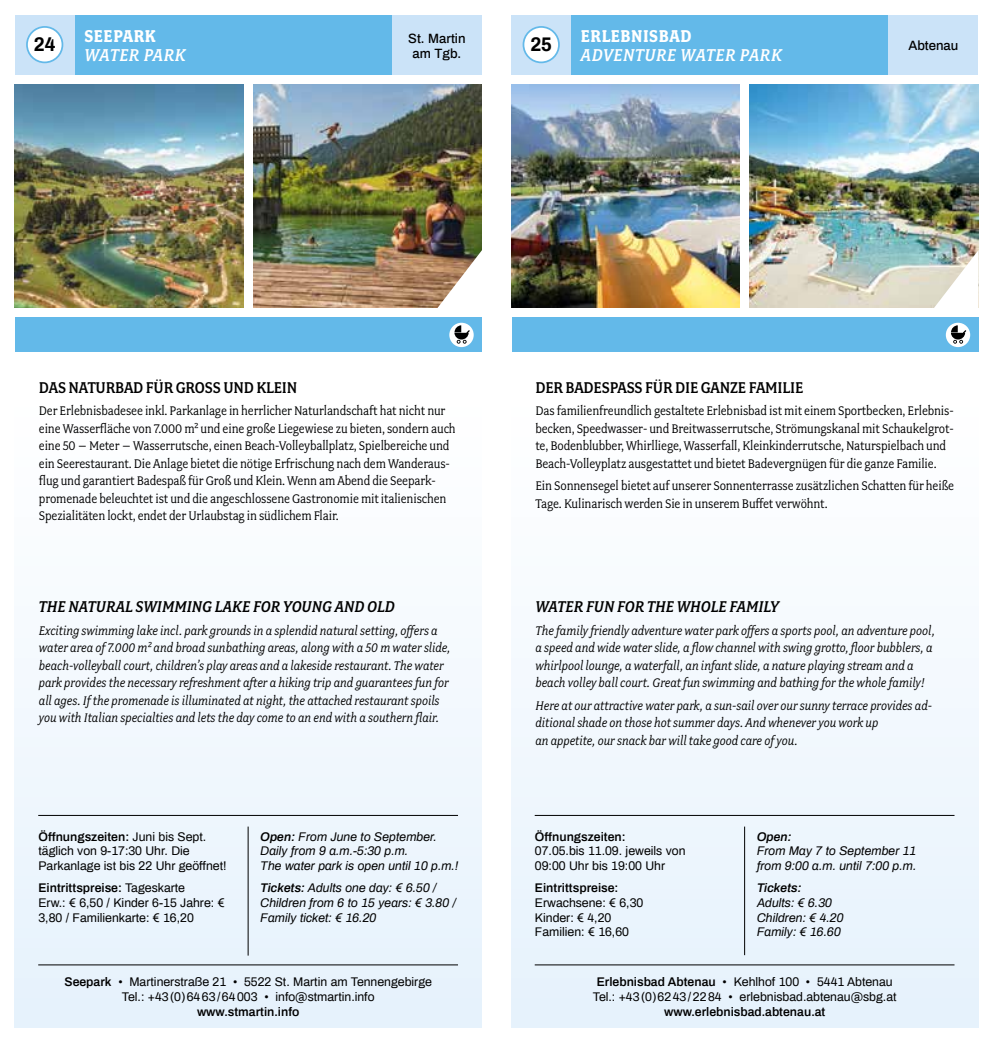
<style>
.page{position:relative;width:993px;height:1042px;background:#fff}
.page>*{position:absolute;margin:0;border:0;box-sizing:border-box;transform-origin:0 0}
.t1{font:italic 19.25px "Fairplex Narrow OT Med";letter-spacing:.03em;color:#fff}
.t2{font:700 19.25px "Fairplex Narrow OT";letter-spacing:.03em;color:#fff}
.t3{font:700 19.25px "Archivo";color:#000}
.t4{font:italic 17.5px "Fairplex Narrow OT Med";color:#000}
.t5{font:500 17.5px "Fairplex Narrow OT";letter-spacing:-.01em;color:#000}
.t6{font:14px/17.5px "Fairplex Narrow OT";letter-spacing:-.01em;color:#000}
.t7{font:italic 14px/17.5px "Fairplex Narrow OT";color:#000}
.t8{font:500 13.12px/15.8px "Archivo";color:#000;text-align:center}
.t9{font:12.25px/14.7px "Archivo";color:#000}
.t10{font:italic 12.25px/14.7px "Archivo";color:#000}
.t11{font:600 12.25px "Archivo";color:#000}
.t12{font:italic 600 12.25px "Archivo";color:#000}
.s1{font-weight:600}
</style>
<div class="page">
<div style="left:511px;top:394px;width:466px;height:633px;background:#f2f8fe"></div>
<div style="left:15px;top:394px;width:466px;height:633px;background:#f2f8fe"></div>
<div style="left:511px;top:317px;width:467px;height:35px;background:#63b9e9"></div>
<div style="left:15px;top:317px;width:467px;height:35px;background:#63b9e9"></div>
<div style="left:571px;top:15px;width:317px;height:59px;background:#63b9e9"></div>
<div style="left:74px;top:15px;width:318px;height:59px;background:#63b9e9"></div>
<div style="left:511px;top:15px;width:60px;height:59px;background:#cbe3f8"></div>
<div style="left:15px;top:15px;width:59px;height:59px;background:#cbe3f8"></div>
<div style="left:888px;top:15px;width:89px;height:59px;background:#cbe3f8"></div>
<div style="left:392px;top:15px;width:89px;height:59px;background:#cbe3f8"></div>
<img style="left:511px;top:84px;width:228px;height:224px">
<img style="left:15px;top:84px;width:228px;height:224px">
<img style="left:749px;top:84px;width:228px;height:224px">
<img style="left:253px;top:84px;width:228px;height:224px">
<div style="left:523px;top:27px;width:35px;height:35px;background:#fff;border-radius:50%"></div>
<div style="left:522px;top:26px;width:37px;height:37px;border:2px solid #63b9e9;border-radius:50%"></div>
<div style="left:27px;top:27px;width:35px;height:35px;background:#fff;border-radius:50%"></div>
<div style="left:26px;top:26px;width:37px;height:37px;border:2px solid #63b9e9;border-radius:50%"></div>
<svg style="left:933px;top:250px;width:45px;height:58px"></svg>
<svg style="left:437px;top:250px;width:45px;height:58px"></svg>
<hr style="left:534px;top:964px;width:420px;height:1px;background:#000">
<hr style="left:38px;top:964px;width:420px;height:1px;background:#000">
<hr style="left:534px;top:815px;width:420px;height:1px;background:#000">
<hr style="left:38px;top:815px;width:420px;height:1px;background:#000">
<hr style="left:744px;top:826px;width:1px;height:129px;background:#000">
<hr style="left:247px;top:826px;width:1px;height:129px;background:#000">
<svg style="left:945px;top:323px;width:24px;height:24px"></svg>
<svg style="left:950px;top:325px;width:15px;height:19px"></svg>
<div style="left:449px;top:323px;width:24px;height:24px;background:#fff;border-radius:50%"></div>
<svg style="left:454px;top:325px;width:15px;height:19px"></svg>
<h1 class="t2" style="left:84px;top:25px;width:73px">SEEPARK</h1>
<h1 class="t1" style="left:84px;top:44px;width:103px">WATER PARK</h1>
<p class="t8" style="left:408px;top:30px;width:59px">St. Martin am Tgb.</p>
<h1 class="t3" style="left:34px;top:31px;width:23px">24</h1>
<h1 class="t3" style="left:530px;top:31px;width:23px">25</h1>
<h1 class="t2" style="left:580px;top:25px;width:112px">ERLEBNISBAD</h1>
<h1 class="t1" style="left:580px;top:44px;width:202px">ADVENTURE WATER PARK</h1>
<p class="t8" style="left:908px;top:37px;width:52px">Abtenau</p>
<p class="t5" style="left:39px;top:377px;width:260px">DAS NATURBAD FÜR GROSS UND KLEIN</p>
<p class="t6" style="left:39px;top:402px;width:418px">Der Erlebnisbadesee inkl. Parkanlage in herrlicher Naturlandschaft hat nicht nur eine Wasserfläche von 7.000 m² und eine große Liegewiese zu bieten, sondern auch eine 50 – Meter – Wasserrutsche, einen Beach-Volleyballplatz, Spielbereiche und ein Seerestaurant. Die Anlage bietet die nötige Erfrischung nach dem Wanderaus&shy;flug und garantiert Badespaß für Groß und Klein. Wenn am Abend die Seepark&shy;promenade beleuchtet ist und die angeschlossene Gastronomie mit italienischen Spezialitäten lockt, endet der Urlaubstag in südlichem Flair.</p>
<p class="t4" style="left:39px;top:597px;width:357px">THE NATURAL SWIMMING LAKE FOR YOUNG AND OLD</p>
<p class="t7" style="left:39px;top:621px;width:413px">Exciting swimming lake incl. park grounds in a splendid natural setting, offers a water area of 7.000 m² and broad sunbathing areas, along with a 50 m water slide, beach-volleyball court, children’s play areas and a lakeside restaurant. The water park provides the necessary refreshment after a hiking trip and guarantees fun for all ages. If the promenade is illuminated at night, the attached restaurant spoils you with Italian specialties and lets the day come to an end with a southern flair.</p>
<p class="t9" style="left:38px;top:828px;width:189px"><span class="s1">Öffnungszeiten:</span> Juni bis Sept. täglich von 9-17:30 Uhr. Die<br>Parkanlage ist bis 22 Uhr geöffnet!</p>
<p class="t9" style="left:38px;top:880px;width:187px"><span class="s1">Eintrittspreise:</span> Tageskarte<br>Erw.: € 6,50 / Kinder 6-15 Jahre: €<br>3,80 / Familienkarte: € 16,20</p>
<p class="t10" style="left:260px;top:828px;width:199px"><span class="s1">Open:</span> From June to September.<br>Daily from 9 a.m.-5:30 p.m.<br>The water park is open until 10 p.m.!</p>
<p class="t10" style="left:260px;top:880px;width:197px"><span class="s1">Tickets:</span> Adults one day: € 6.50 /<br>Children from 6 to 15 years: € 3.80 /<br>Family ticket: € 16.20</p>
<p class="t9" style="left:64px;top:974px;width:369px;text-align:center"><span class="s1">Seepark</span> • Martinerstraße 21 • 5522 St. Martin am Tennengebirge<br>Tel.: +43(0)6463/64003 • info@stmartin.info</p>
<p class="t11" style="left:197px;top:1003px;width:104px">www.stmartin.info</p>
<p class="t5" style="left:535px;top:377px;width:269px">DER BADESPASS FÜR DIE GANZE FAMILIE</p>
<p class="t6" style="left:535px;top:402px;width:419px">Das familienfreundlich gestaltete Erlebnisbad ist mit einem Sportbecken, Erlebnis&shy;becken, Speedwasser- und Breitwasserrutsche, Strömungskanal mit Schaukelgrot&shy;te, Bodenblubber, Whirlliege, Wasserfall, Kleinkinderrutsche, Naturspielbach und Beach-Volleyplatz ausgestattet und bietet Badevergnügen für die ganze Familie.</p>
<p class="t6" style="left:535px;top:477px;width:420px">Ein Sonnensegel bietet auf unserer Sonnenterrasse zusätzlichen Schatten für heiße<br>Tage. Kulinarisch werden Sie in unserem Buffet verwöhnt.</p>
<p class="t4" style="left:535px;top:597px;width:245px">WATER FUN FOR THE WHOLE FAMILY</p>
<p class="t7" style="left:535px;top:621px;width:401px">The family friendly adventure water park offers a sports pool, an adventure pool, a speed and wide water slide, a flow channel with swing grotto, floor bubblers, a whirlpool lounge, a waterfall, an infant slide, a nature playing stream and a beach volley ball court. Great fun swimming and bathing for the whole family!</p>
<p class="t7" style="left:535px;top:696px;width:398px">Here at our attractive water park, a sun-sail over our sunny terrace provides ad&shy;ditional shade on those hot summer days. And whenever you work up<br>an appetite, our snack bar will take good care of you.</p>
<p class="t11" style="left:535px;top:828px;width:92px">Öffnungszeiten:</p>
<p class="t9" style="left:535px;top:843px;width:152px">07.05.bis 11.09. jeweils von<br>09:00 Uhr bis 19:00 Uhr</p>
<p class="t11" style="left:535px;top:879px;width:85px">Eintrittspreise:</p>
<p class="t9" style="left:535px;top:895px;width:110px">Erwachsene: € 6,30<br>Kinder: € 4,20<br>Familien: € 16,60</p>
<p class="t12" style="left:756px;top:828px;width:36px">Open:</p>
<p class="t10" style="left:756px;top:843px;width:161px">From May 7 to September 11 from 9:00 a.m. until 7:00 p.m.</p>
<p class="t12" style="left:756px;top:879px;width:46px">Tickets:</p>
<p class="t10" style="left:756px;top:895px;width:88px">Adults: € 6.30<br>Children: € 4.20<br>Family: € 16.60</p>
<p class="t9" style="left:592px;top:974px;width:305px;text-align:center"><span class="s1">Erlebnisbad Abtenau</span> • Kehlhof 100 • 5441 Abtenau<br>Tel.: +43(0)6243/2284 • erlebnisbad.abtenau@sbg.at</p>
<p class="t11" style="left:664px;top:1003px;width:163px">www.erlebnisbad.abtenau.at</p>
</div>
